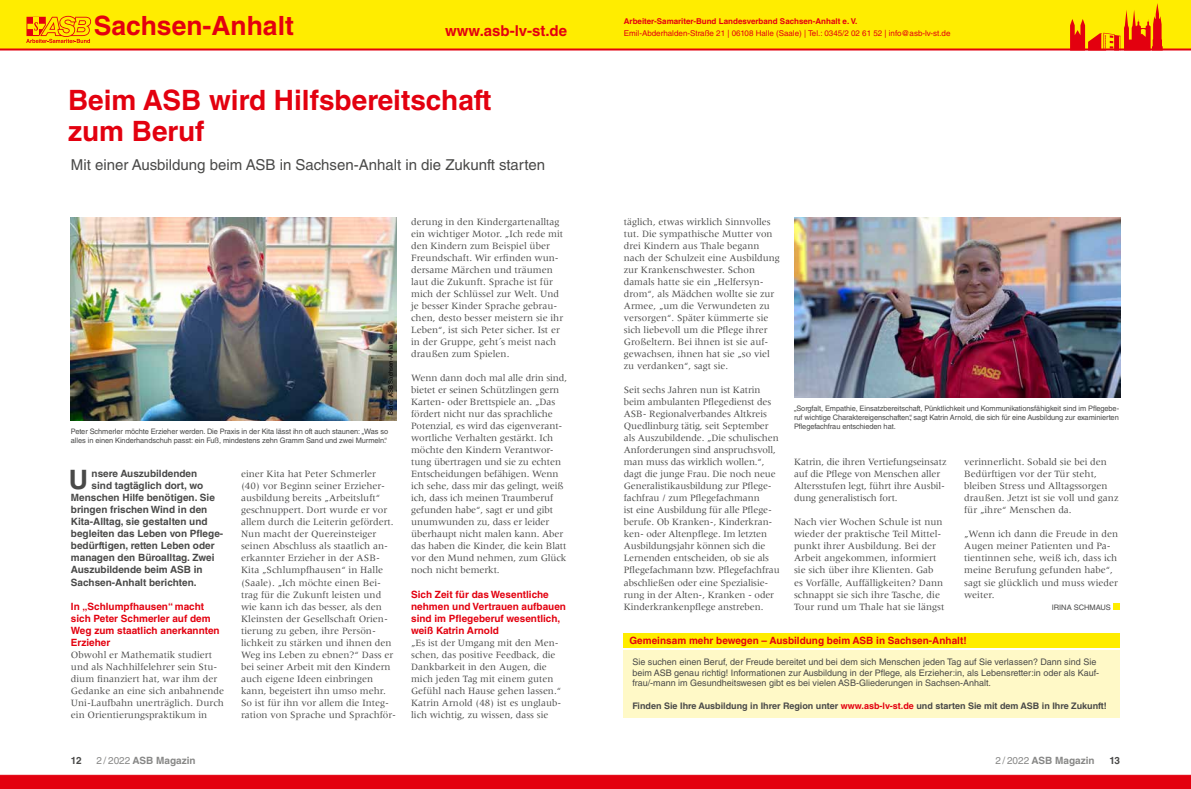
<style>
.page{position:relative;width:1191px;height:789px;background:#fff}
.page>*{position:absolute;margin:0;border:0;box-sizing:border-box;transform-origin:0 0}
.t1{font:700 28px/31px "Helvetica LT Std";color:#e3000f}
.t2{font:700 26.7px "Helvetica LT Std";color:#494948}
.t3{font:700 26.5px "Helvetica LT Std";color:#e3000f}
.t4{font:15px "Helvetica LT Std";color:#494948}
.t5{font:700 15px "Helvetica LT Std";color:#e3000f}
.t6{font:10px/12px "Meridien LT Std";color:#494948}
.t7{font:700 10px "Helvetica LT Std";color:#494948}
.t8{font:700 10px/12px "Helvetica LT Std";color:#e3000f}
.t9{font:700 10px "Helvetica LT Std";color:#878786}
.t10{font:9px/10.8px "Helvetica LT Std";color:#494948}
.t11{font:700 9px "Helvetica LT Std";color:#494948}
.t12{font:8px "Helvetica LT Std";color:#e3000f}
.t13{font:700 8px "Helvetica LT Std";color:#e3000f}
.t14{font:7.5px/9px "Helvetica LT Std";letter-spacing:-.01em;color:#494948;text-align:justify}
.t15{font:6px "Helvetica LT Std";color:#000}
.s1{color:#e3000f}
.s2{font-weight:400}
</style>
<div class="page">
<img style="left:794px;top:218px;width:326px;height:179px">
<div style="left:0;top:0;width:1191px;height:50px;background:#ffed00"></div>
<svg style="left:26px;top:16px;width:65px;height:27px;background:#f6a304"></svg>
<svg style="left:1070px;top:3px;width:92px;height:47px;background:#f49305"></svg>
<div style="left:1113px;top:602px;width:7px;height:7px;background:#ffed00"></div>
<img style="left:71px;top:218px;width:326px;height:202px">
<div style="left:624px;top:632px;width:496px;height:15px;background:#ffed00"></div>
<div style="left:624px;top:649px;width:496px;height:68px;background:#fff9c7"></div>
<svg style="left:0;top:774px;width:1191px;height:14px;background:#e40f1d"></svg>
<h3 class="t3" style="left:94px;top:10px;width:201px">Sachsen-Anhalt</h3>
<h3 class="t5" style="left:445px;top:21px;width:123px">www.asb-lv-st.de</h3>
<h1 class="t1" style="left:68px;top:84px;width:425px">Beim ASB wird Hilfsbereitschaft zum Beruf</h1>
<h3 class="t4" style="left:71px;top:156px;width:476px">Mit einer Ausbildung beim ASB in Sachsen-Anhalt in die Zukunft starten</h3>
<p class="t15" style="left:387px;top:415px;width:76px;rotate:-90deg">Bilder: ASB Sachsen-Anhalt</p>
<p class="t14" style="left:71px;top:427px;width:319px">Peter Schmerler möchte Erzieher werden. Die Praxis in der Kita lässt ihn oft auch staunen: „Was so alles in einen Kinderhandschuh passt: ein Fuß, mindestens zehn Gramm Sand und zwei Murmeln.“</p>
<h2 class="t2" style="left:69px;top:463px;width:21px">U</h2>
<p class="t7" style="left:92px;top:467px;width:107px">nsere Auszubildenden</p>
<p class="t7" style="left:92px;top:479px;width:113px">sind tagtäglich dort, wo</p>
<p class="t7" style="left:71px;top:491px;width:145px">Menschen Hilfe benötigen. Sie</p>
<p class="t7" style="left:71px;top:503px;width:138px">bringen frischen Wind in den</p>
<p class="t7" style="left:71px;top:515px;width:138px">Kita-Alltag, sie gestalten und</p>
<p class="t7" style="left:71px;top:527px;width:154px">begleiten das Leben von Pflege-</p>
<p class="t7" style="left:71px;top:539px;width:145px">bedürftigen, retten Leben oder</p>
<p class="t7" style="left:71px;top:551px;width:145px">managen den Büroalltag. Zwei</p>
<p class="t7" style="left:71px;top:563px;width:133px">Auszubildende beim ASB in</p>
<p class="t7" style="left:71px;top:575px;width:127px">Sachsen-Anhalt berichten.</p>
<p class="t8" style="left:71px;top:599px;width:150px">In „Schlumpfhausen“ macht sich Peter Schmerler auf dem<br>Weg zum staatlich anerkannten<br>Erzieher</p>
<p class="t6" style="left:71px;top:648px;width:155px">Obwohl er Mathematik studiert und als Nachhilfelehrer sein Stu&shy;dium finanziert hat, war ihm der<br>Gedanke an eine sich anbahnende<br>Uni-Laufbahn unerträglich. Durch ein Orientierungspraktikum in</p>
<p class="t6" style="left:241px;top:468px;width:156px">einer Kita hat Peter Schmerler (40) vor Beginn seiner Erzieher&shy;ausbildung bereits „Arbeitsluft“ geschnuppert. Dort wurde er vor allem durch die Leiterin gefördert.<br>Nun macht der Quereinsteiger seinen Abschluss als staatlich an&shy;erkannter Erzieher in der ASB-<br>Kita „Schlumpfhausen“ in Halle (Saale). „Ich möchte einen Bei&shy;trag für die Zukunft leisten und wie kann ich das besser, als den<br>Kleinsten der Gesellschaft Orien&shy;tierung zu geben, ihre Persön&shy;lichkeit zu stärken und ihnen den<br>Weg ins Leben zu ebnen?“ Dass er bei seiner Arbeit mit den Kindern auch eigene Ideen einbringen kann, begeistert ihn umso mehr.<br>So ist für ihn vor allem die Integ&shy;ration von Sprache und Sprachför-</p>
<p class="t6" style="left:411px;top:216px;width:154px">derung in den Kindergartenalltag ein wichtiger Motor. „Ich rede mit den Kindern zum Beispiel über<br>Freundschaft. Wir erfinden wun&shy;dersame Märchen und träumen laut die Zukunft. Sprache ist für mich der Schlüssel zur Welt. Und je besser Kinder Sprache gebrau&shy;chen, desto besser meistern sie ihr<br>Leben“, ist sich Peter sicher. Ist er in der Gruppe, geht´s meist nach draußen zum Spielen.</p>
<p class="t6" style="left:411px;top:372px;width:157px">Wenn dann doch mal alle drin sind, bietet er seinen Schützlingen gern<br>Karten- oder Brettspiele an. „Das fördert nicht nur das sprachliche<br>Potenzial, es wird das eigenverant&shy;wortliche Verhalten gestärkt. Ich möchte den Kindern Verantwor&shy;tung übertragen und sie zu echten<br>Entscheidungen befähigen. Wenn ich sehe, dass mir das gelingt, weiß ich, dass ich meinen Traumberuf gefunden habe“, sagt er und gibt unumwunden zu, dass er leider überhaupt nicht malen kann. Aber das haben die Kinder, die kein Blatt vor den Mund nehmen, zum Glück noch nicht bemerkt.</p>
<p class="t8" style="left:411px;top:587px;width:156px">Sich Zeit für das Wesentliche nehmen und Vertrauen aufbauen sind im Pflegeberuf wesentlich, weiß Katrin Arnold</p>
<p class="t6" style="left:411px;top:636px;width:151px">„Es ist der Umgang mit den Men&shy;schen, das positive Feedback, die<br>Dankbarkeit in den Augen, die mich jeden Tag mit einem guten<br>Gefühl nach Hause gehen lassen.“<br>Katrin Arnold (48) ist es unglaub&shy;lich wichtig, zu wissen, dass sie</p>
<p class="t13" style="left:624px;top:16px;width:235px">Arbeiter-Samariter-Bund Landesverband Sachsen-Anhalt e. V.</p>
<p class="t12" style="left:624px;top:28px;width:328px">Emil-Abderhalden-Straße 21 | 06108 Halle (Saale) | Tel.: 0345/2 02 61 52 | info@asb-lv-st.de</p>
<p class="t6" style="left:624px;top:216px;width:157px">täglich, etwas wirklich Sinnvolles tut. Die sympathische Mutter von drei Kindern aus Thale begann nach der Schulzeit eine Ausbildung zur Krankenschwester. Schon damals hatte sie ein „Helfersyn&shy;drom“, als Mädchen wollte sie zur<br>Armee, „um die Verwundeten zu versorgen“. Später kümmerte sie sich liebevoll um die Pflege ihrer<br>Großeltern. Bei ihnen ist sie auf&shy;gewachsen, ihnen hat sie „so viel zu verdanken“, sagt sie.</p>
<p class="t6" style="left:624px;top:384px;width:157px">Seit sechs Jahren nun ist Katrin beim ambulanten Pflegedienst des ASB- Regionalverbandes Altkreis Quedlinburg tätig, seit September als Auszubildende. „Die schulischen Anforderungen sind anspruchsvoll, man muss das wirklich wollen.“, dagt die junge Frau. Die noch neue Generalistikausbildung zur Pflege&shy;fachfrau / zum Pflegefachmann<br>ist eine Ausbildung für alle Pflege&shy;berufe. Ob Kranken-, Kinderkran&shy;ken- oder Altenpflege. Im letzten Ausbildungsjahr können sich die Lernenden entscheiden, ob sie als Pflegefachmann bzw. Pflegefachfrau abschließen oder eine Spezialisie&shy;rung in der Alten-, Kranken - oder Kinderkrankenpflege anstreben.</p>
<p class="t8" style="left:629px;top:633px;width:339px">Gemeinsam mehr bewegen – Ausbildung beim ASB in Sachsen-Anhalt!</p>
<p class="t10" style="left:632px;top:655px;width:468px">Sie suchen einen Beruf, der Freude bereitet und bei dem sich Menschen jeden Tag auf Sie verlassen? Dann sind Sie beim ASB genau richtig! Informationen zur Ausbildung in der Pflege, als Erzieher:in, als Lebensretter:in oder als Kauf&shy;frau/-mann im Gesundheitswesen gibt es bei vielen ASB-Gliederungen in Sachsen-Anhalt.</p>
<p class="t11" style="left:632px;top:700px;width:476px">Finden Sie Ihre Ausbildung in Ihrer Region unter <span class="s1">www.asb-lv-st.de</span> und starten Sie mit dem ASB in Ihre Zukunft!</p>
<p class="t14" style="left:794px;top:403px;width:327px">„Sorgfalt, Empathie, Einsatzbereitschaft, Pünktlichkeit und Kommunikationsfähigkeit sind im Pflegebe&shy;ruf wichtige Charaktereigenschaften.“, sagt Katrin Arnold, die sich für eine Ausbildung zur examinierten Pflegefachfrau entschieden hat.</p>
<p class="t6" style="left:794px;top:456px;width:154px">Katrin, die ihren Vertiefungseinsatz auf die Pflege von Menschen aller Altersstufen legt, führt ihre Ausbil&shy;dung generalistisch fort.</p>
<p class="t6" style="left:794px;top:516px;width:152px">Nach vier Wochen Schule ist nun wieder der praktische Teil Mittel&shy;punkt ihrer Ausbildung. Bei der Arbeit angekommen, informiert sie sich über ihre Klienten. Gab es Vorfälle, Auffälligkeiten? Dann schnappt sie sich ihre Tasche, die Tour rund um Thale hat sie längst</p>
<p class="t6" style="left:964px;top:456px;width:156px">verinnerlicht. Sobald sie bei den<br>Bedürftigen vor der Tür steht, bleiben Stress und Alltagssorgen draußen. Jetzt ist sie voll und ganz für „ihre“ Menschen da.</p>
<p class="t6" style="left:964px;top:528px;width:155px">„Wenn ich dann die Freude in den<br>Augen meiner Patienten und Pa&shy;tientinnen sehe, weiß ich, dass ich meine Berufung gefunden habe“, sagt sie glücklich und muss wieder weiter.</p>
<p class="t14" style="left:1051px;top:602px;width:61px">IRINA SCHMAUS</p>
<p class="t7" style="left:71px;top:753px;width:12px">12</p>
<p class="t9" style="left:96px;top:753px;width:101px"><span class="s2">2 / 2022</span> ASB Magazin</p>
<p class="t9" style="left:995px;top:753px;width:101px"><span class="s2">2 / 2022</span> ASB Magazin</p>
<p class="t7" style="left:1109px;top:753px;width:12px">13</p>
</div>
